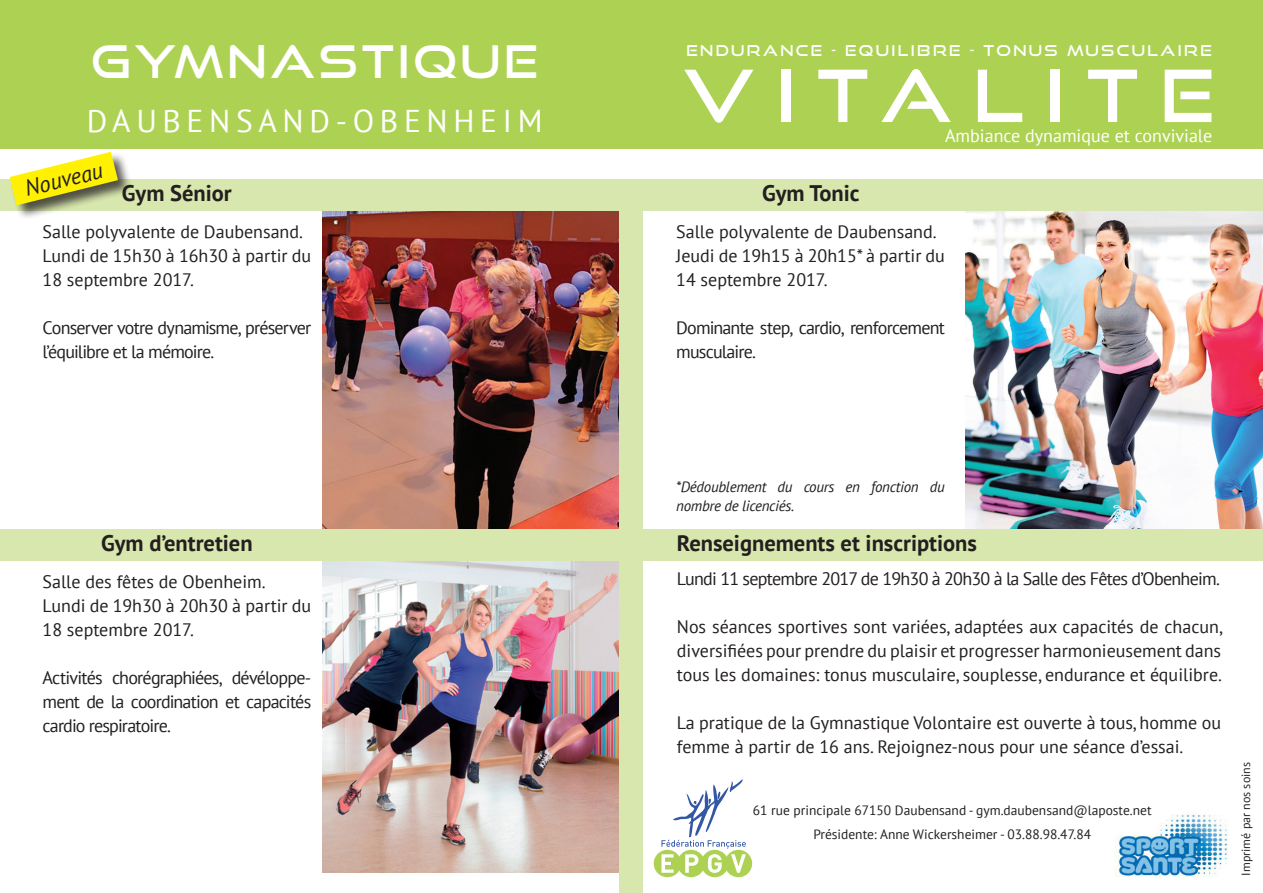
<style>
.page{position:relative;width:1263px;height:893px;background:#fff}
.page>*{position:absolute;margin:0;border:0;box-sizing:border-box;transform-origin:0 0}
.t1{font:72px "Good Times Rg";letter-spacing:.3em;color:#fff}
.t2{font:45px "Good Times Rg";letter-spacing:.08em;color:#fff}
.t3{font:31.5px "PT Sans";letter-spacing:.18em;color:#fff}
.t4{font:700 22.5px "PT Sans";color:#231f20}
.t5{font:italic 22.5px "PT Sans";color:#231f20}
.t6{font:18px/24px "PT Sans";color:#231f20}
.t7{font:18px/24px "PT Sans";letter-spacing:-.045em;color:#231f20}
.t8{font:18px "PT Sans";letter-spacing:-.04em;color:#231f20}
.t9{font:18px "PT Sans";color:#fff}
.t10{font:italic 15px/19.5px "PT Sans";letter-spacing:-.02em;color:#231f20}
.t11{font:15px "Good Times Rg";letter-spacing:.16em;color:#fff}
.t12{font:13.5px "PT Sans";color:#231f20}
.t13{font:12px "PT Sans";color:#231f20}
</style>
<div class="page">
<svg style="left:654px;top:779px;width:98px;height:98px"></svg>
<img style="left:322px;top:560px;width:298px;height:312px">
<img style="left:965px;top:210px;width:298px;height:319px">
<img style="left:322px;top:210px;width:298px;height:319px">
<div style="left:0;top:179px;width:1263px;height:31px;background:#d7e7ad"></div>
<div style="left:0;top:529px;width:1263px;height:31px;background:#d7e7ad"></div>
<img style="left:1115px;top:813px;width:113px;height:64px">
<div style="left:620px;top:180px;width:23px;height:713px;background:#d7e7ad"></div>
<div style="left:1px;top:0;width:1262px;height:149px;background:#add253"></div>
<div style="left:9px;top:152px;width:124px;height:68px;background:#231f20;opacity:.75"></div>
<svg style="left:10px;top:152px;width:108px;height:53px"></svg>
<p class="t11" style="left:686px;top:41px;width:527px">ENDURANCE - EQUILIBRE - TONUS MUSCULAIRE</p>
<p class="t2" style="left:91px;top:34px;width:449px">GYMNASTIQUE</p>
<p class="t3" style="left:87px;top:101px;width:457px">DAUBENSAND-OBENHEIM</p>
<p class="t5" style="left:22px;top:175px;width:81px;rotate:-14deg">Nouveau</p>
<p class="t1" style="left:683px;top:52px;width:533px">VITALITE</p>
<p class="t9" style="left:945px;top:125px;width:269px">Ambiance dynamique et conviviale</p>
<p class="t4" style="left:122px;top:178px;width:111px">Gym Sénior</p>
<p class="t4" style="left:762px;top:178px;width:99px">Gym Tonic</p>
<p class="t6" style="left:43px;top:219px;width:262px">Salle polyvalente de Daubensand.</p>
<p class="t6" style="left:43px;top:243px;width:270px">Lundi de 15h30 à 16h30 à partir du<br>18 septembre 2017.</p>
<p class="t7" style="left:43px;top:315px;width:270px">Conserver votre dynamisme, préserver l’équilibre et la mémoire.</p>
<p class="t6" style="left:676px;top:219px;width:262px">Salle polyvalente de Daubensand.</p>
<p class="t6" style="left:676px;top:243px;width:270px">Jeudi de 19h15 à 20h15* à partir du<br>14 septembre 2017.</p>
<p class="t7" style="left:676px;top:315px;width:270px">Dominante step, cardio, renforcement musculaire.</p>
<p class="t10" style="left:676px;top:476px;width:270px">*Dédoublement du cours en fonction du nombre de licenciés.</p>
<p class="t4" style="left:101px;top:528px;width:153px">Gym d’entretien</p>
<p class="t4" style="left:677px;top:528px;width:302px">Renseignements et inscriptions</p>
<p class="t6" style="left:43px;top:569px;width:225px">Salle des fêtes de Obenheim.</p>
<p class="t6" style="left:43px;top:593px;width:270px">Lundi de 19h30 à 20h30 à partir du<br>18 septembre 2017.</p>
<p class="t6" style="left:43px;top:665px;width:270px;text-align:justify">Activités chorégraphiées, dévéloppe&shy;ment de la coordination et capacités cardio respiratoire.</p>
<p class="t8" style="left:677px;top:567px;width:545px">Lundi 11 septembre 2017 de 19h30 à 20h30 à la Salle des Fêtes d’Obenheim.</p>
<p class="t6" style="left:677px;top:614px;width:547px;text-align:justify">Nos séances sportives sont variées, adaptées aux capacités de chacun, diversifiées pour prendre du plaisir et progresser harmonieusement dans tous les domaines: tonus musculaire, souplesse, endurance et équilibre.</p>
<p class="t6" style="left:677px;top:710px;width:546px">La pratique de la Gymnastique Volontaire est ouverte à tous, homme ou femme à partir de 16 ans. Rejoignez-nous pour une séance d’essai.</p>
<p class="t12" style="left:753px;top:801px;width:400px">61 rue principale 67150 Daubensand - gym.daubensand@laposte.net</p>
<p class="t12" style="left:813px;top:825px;width:279px">Présidente: Anne Wickersheimer - 03.88.98.47.84</p>
<p class="t13" style="left:1238px;top:875px;width:115px;rotate:-90deg">Imprimé par nos soins</p>
</div>
